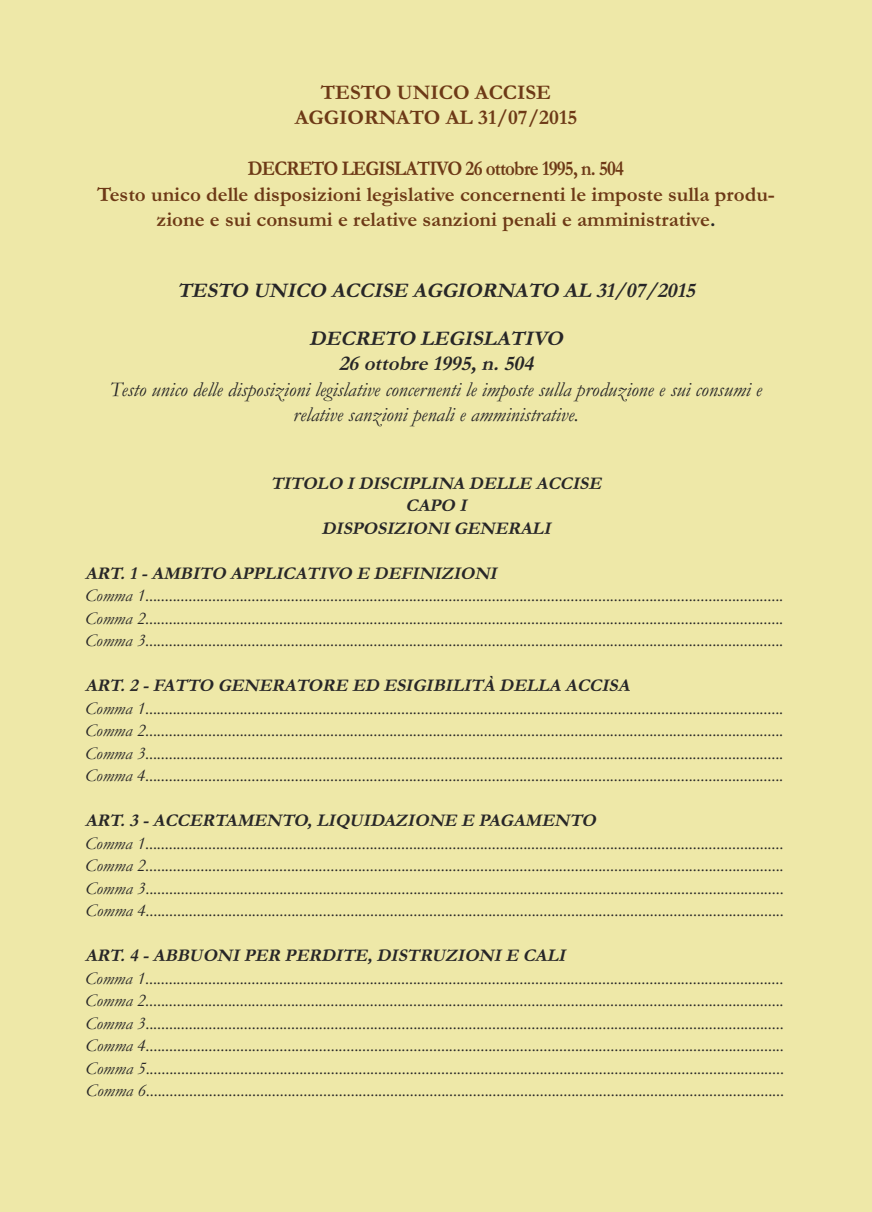
<style>
.page{position:relative;width:872px;height:1212px;background:#eee8a8}
.page>*{position:absolute;margin:0;border:0;box-sizing:border-box;transform-origin:0 0}
.t1{font:700 21px/25.5px "Garamond";color:#6d3916;text-align:center;scale:.9 1}
.t2{font:italic 21px/25.5px "Garamond";color:#272627;text-align:center}
.t3{font:italic 700 21px/25.5px "Garamond";color:#272627;text-align:center}
.t4{font:700 21px/25.5px "Garamond";color:#6d3916;text-align:center}
.t5{font:italic 18px/22.5px "Garamond";color:#272627;text-align:justify}
.t6{font:italic 700 18px/22.5px "Garamond";color:#272627;text-align:center}
.s1{color:#272627}
</style>
<div class="page">
<p class="t4" style="left:295px;top:79px;width:284px">TESTO UNICO ACCISE<br>AGGIORNATO AL 31/07/2015</p>
<p class="t1" style="left:97px;top:155px;width:754px">DECRETO LEGISLATIVO 26 ottobre 1995, n. 504<br>Testo unico delle disposizioni legislative concernenti le imposte sulla produ&shy;zione e sui consumi e relative sanzioni penali e amministrative<span class="s1">.</span></p>
<p class="t3" style="left:177px;top:277px;width:525px">TESTO UNICO ACCISE AGGIORNATO AL 31/07/2015</p>
<p class="t3" style="left:309px;top:325px;width:261px">DECRETO LEGISLATIVO<br>26 ottobre 1995, n. 504</p>
<p class="t2" style="left:110px;top:376px;width:653px">Testo unico delle disposizioni legislative concernenti le imposte sulla produzione e sui consumi e relative sanzioni penali e amministrative.</p>
<p class="t6" style="left:271px;top:471px;width:337px">TITOLO I DISCIPLINA DELLE ACCISE<br>CAPO I<br>DISPOSIZIONI GENERALI</p>
<p class="t6" style="left:85px;top:561px;width:418px">ART. 1 - AMBITO APPLICATIVO E DEFINIZIONI</p>
<p class="t5" style="left:85px;top:584px;width:700px">Comma 1..................................................................................................................................................................<br>Comma 2..................................................................................................................................................................<br>Comma 3..................................................................................................................................................................</p>
<p class="t6" style="left:85px;top:674px;width:551px">ART. 2 - FATTO GENERATORE ED ESIGIBILITÀ DELLA ACCISA</p>
<p class="t5" style="left:85px;top:696px;width:700px">Comma 1..................................................................................................................................................................<br>Comma 2..................................................................................................................................................................<br>Comma 3..................................................................................................................................................................<br>Comma 4..................................................................................................................................................................</p>
<p class="t6" style="left:85px;top:809px;width:517px">ART. 3 - ACCERTAMENTO, LIQUIDAZIONE E PAGAMENTO</p>
<p class="t5" style="left:85px;top:831px;width:700px">Comma 1..................................................................................................................................................................<br>Comma 2..................................................................................................................................................................<br>Comma 3..................................................................................................................................................................<br>Comma 4..................................................................................................................................................................</p>
<p class="t6" style="left:85px;top:944px;width:487px">ART. 4 - ABBUONI PER PERDITE, DISTRUZIONI E CALI</p>
<p class="t5" style="left:85px;top:966px;width:701px">Comma 1..................................................................................................................................................................<br>Comma 2..................................................................................................................................................................<br>Comma 3..................................................................................................................................................................<br>Comma 4..................................................................................................................................................................<br>Comma 5..................................................................................................................................................................<br>Comma 6..................................................................................................................................................................</p>
</div>
